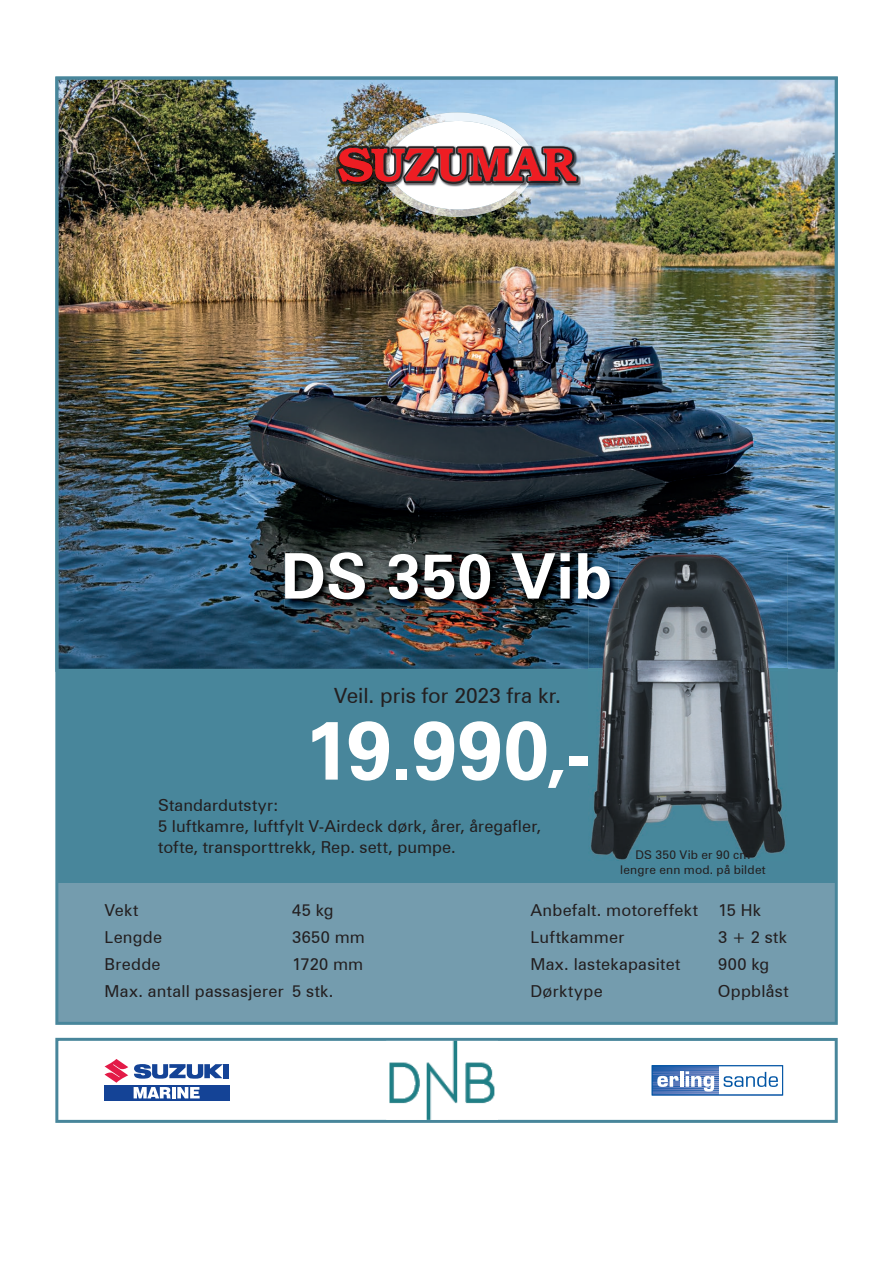
<style>
.page{position:relative;width:893px;height:1263px;background:#fff}
.page>*{position:absolute;margin:0;border:0;box-sizing:border-box;transform-origin:0 0}
.t1{font:700 82.5px "Zurich BT";color:#fff}
.t2{font:700 63px "Zurich BT";letter-spacing:.01em;color:#fff}
.t3{font:21px "Zurich BT";color:#231f20}
.t4{font:16.5px/21px "Zurich BT";letter-spacing:.015em;color:#231f20}
.t5{font:12px/15px "Zurich BT";letter-spacing:.02em;color:#231f20;text-align:center}
.s1{font-size:72px}
</style>
<div class="page">
<div style="left:57px;top:78px;width:779px;height:945px;background:#749cae"></div>
<img style="left:55px;top:77px;width:783px;height:595px">
<div style="left:57px;top:670px;width:779px;height:213px;background:#48869b"></div>
<img style="left:285px;top:599px;width:303px;height:9px">
<img style="left:285px;top:552px;width:303px;height:47px">
<svg style="left:55px;top:1038px;width:783px;height:85px"></svg>
<svg style="left:104px;top:1059px;width:125px;height:41px"></svg>
<img style="left:386px;top:1042px;width:112px;height:78px">
<img style="left:386px;top:1041px;width:112px;height:1px">
<svg style="left:653px;top:1067px;width:128px;height:26px"></svg>
<div style="left:651px;top:1065px;width:132px;height:30px;border:1px solid #0155a5"></div>
<img style="left:386px;top:112px;width:142px;height:105px">
<div style="left:389px;top:121px;width:138px;height:88px;background:#fff;border-radius:50%"></div>
<img style="left:335px;top:145px;width:246px;height:42px">
<img style="left:389px;top:145px;width:138px;height:42px">
<img style="left:336px;top:146px;width:242px;height:38px">
<img style="left:588px;top:552px;width:199px;height:308px">
<img style="left:588px;top:552px;width:31px;height:56px">
<img style="left:588px;top:552px;width:22px;height:47px">
<h2 class="t2" style="left:281px;top:538px;width:333px">DS 350 Vib</h2>
<p class="t3" style="left:334px;top:683px;width:228px">Veil. pris for 2023 fra kr.</p>
<h1 class="t1" style="left:304px;top:700px;width:288px">19.990<span class="s1">,-</span></h1>
<p class="t4" style="left:158px;top:795px;width:384px">Standardutstyr:<br>5 luftkamre, luftfylt V-Airdeck dørk, årer, åregafler, tofte, transporttrekk, Rep. sett, pumpe.</p>
<p class="t5" style="left:620px;top:847px;width:147px">DS 350 Vib er 90 cm lengre enn mod. på bildet</p>
<p class="t4" style="left:105px;top:900px;width:35px">Vekt</p>
<p class="t4" style="left:292px;top:900px;width:43px">45 kg</p>
<p class="t4" style="left:105px;top:927px;width:59px">Lengde</p>
<p class="t4" style="left:292px;top:927px;width:74px">3650 mm</p>
<p class="t4" style="left:105px;top:954px;width:58px">Bredde</p>
<p class="t4" style="left:105px;top:951px;width:260px;line-height:27px;text-indent:188px">1720 mm<br>Max. antall passasjerer 5 stk.</p>
<p class="t4" style="left:530px;top:897px;width:232px;line-height:27px">Anbefalt. motoreffekt 15 Hk<br>Luftkammer</p>
<p class="t4" style="left:718px;top:927px;width:70px">3 + 2 stk</p>
<p class="t4" style="left:530px;top:954px;width:151px">Max. lastekapasitet</p>
<p class="t4" style="left:718px;top:954px;width:53px">900 kg</p>
<p class="t4" style="left:530px;top:981px;width:74px">Dørktype</p>
<p class="t4" style="left:718px;top:981px;width:72px">Oppblåst</p>
</div>
